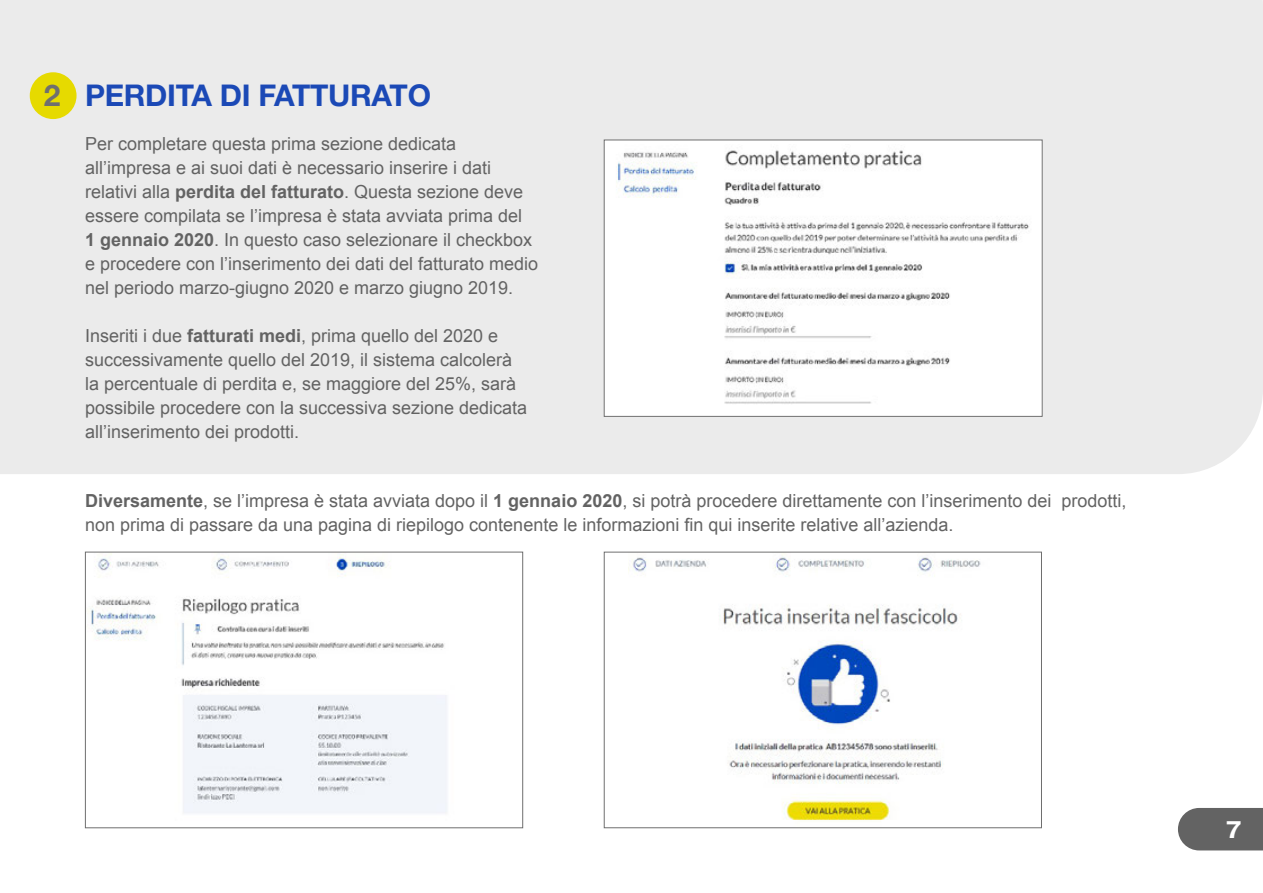
<style>
.page{position:relative;width:1263px;height:893px;background:#fff}
.page>*{position:absolute;margin:0;border:0;box-sizing:border-box;transform-origin:0 0}
.t1{font:700 30px "Helvetica Neue LT Std";letter-spacing:-.01em;color:#1b49b6}
.t2{font:700 24px "Helvetica Neue LT Std";color:#fff;scale:1.2 1}
.t3{font:18px/24px "Arial";color:#636363}
.s1{color:#6f6f6f}
.s2{font-weight:700}
</style>
<div class="page">
<div style="left:0;top:0;width:1263px;height:474px;background:#ebebeb"></div>
<img style="left:608px;top:144px;width:432px;height:271px">
<div style="left:604px;top:140px;width:438px;height:277px;border:1px solid #6f6f6f"></div>
<img style="left:88px;top:554px;width:359px;height:259px">
<div style="left:85px;top:552px;width:438px;height:276px;border:1px solid #6f6f6f"></div>
<img style="left:632px;top:554px;width:349px;height:266px">
<div style="left:604px;top:552px;width:438px;height:276px;border:1px solid #6f6f6f"></div>
<div style="left:30px;top:72px;width:47px;height:47px;background:#e6da00;border-radius:50%"></div>
<div style="left:1178px;top:808px;width:85px;height:42px;background:#636363"></div>
<h1 class="t1" style="left:44px;top:77px;width:389px"><span class="s1">2</span> PERDITA DI FATTURATO</h1>
<p class="t3" style="left:85px;top:132px;width:455px">Per completare questa prima sezione dedicata all’impresa e ai suoi dati è necessario inserire i dati relativi alla <span class="s2">perdita del fatturato</span>. Questa sezione deve essere compilata se l’impresa è stata avviata prima del<br><span class="s2">1 gennaio 2020</span>. In questo caso selezionare il checkbox e procedere con l’inserimento dei dati del fatturato medio nel periodo marzo-giugno 2020 e marzo giugno 2019.</p>
<p class="t3" style="left:85px;top:324px;width:444px">Inseriti i due <span class="s2">fatturati medi</span>, prima quello del 2020 e successivamente quello del 2019, il sistema calcolerà la percentuale di perdita e, se maggiore del 25%, sarà possibile procedere con la successiva sezione dedicata all’inserimento dei prodotti.</p>
<p class="t3" style="left:85px;top:489px;width:1043px"><span class="s2">Diversamente</span>, se l’impresa è stata avviata dopo il <span class="s2">1 gennaio 2020</span>, si potrà procedere direttamente con l’inserimento dei prodotti, non prima di passare da una pagina di riepilogo contenente le informazioni fin qui inserite relative all’azienda.</p>
<h2 class="t2" style="left:1226px;top:814px;width:15px">7</h2>
</div>
